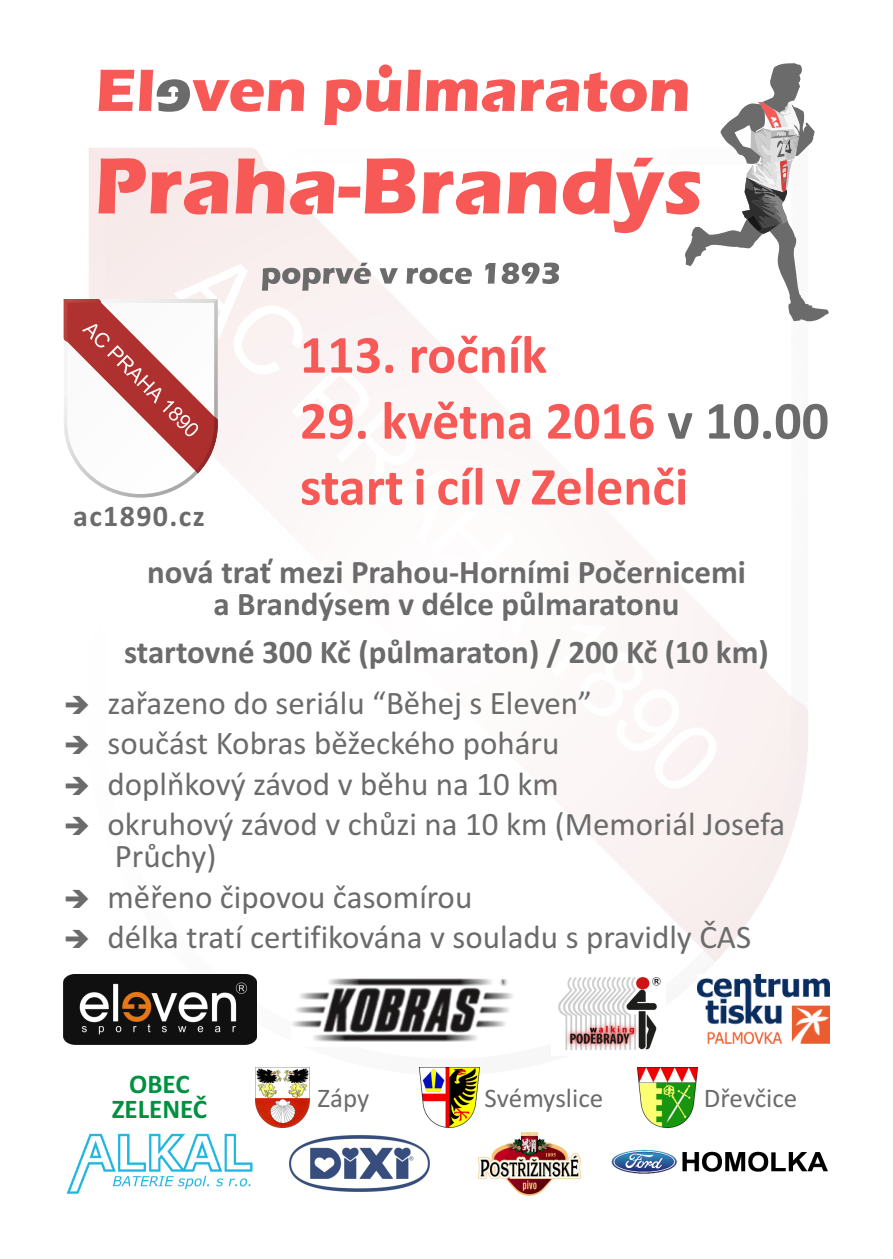
<style>
.page{position:relative;width:893px;height:1259px;background:#fff}
.page>*{position:absolute;margin:0;border:0;box-sizing:border-box;transform-origin:0 0}
.t1{font:700 54px/66px "Calibri";color:#f75957}
.t2{font:33px/32.1px "Calibri";color:#6b6b6b}
.t3{font:700 33px/32.1px "Calibri";color:#6b6b6b;text-align:center}
.t4{font:700 30px "Calibri";letter-spacing:.045em;color:#6b6b6b}
.t5{font:27px "Calibri";color:#6b6b6b}
.t6{font:700 27px/24.6px "Calibri";color:#009140;text-align:center}
.s1{color:#6b6b6b}
</style>
<div class="page">
<img style="left:63px;top:299px;width:767px;height:808px">
<img style="left:64px;top:974px;width:193px;height:71px">
<svg style="left:64px;top:63px;width:765px;height:434px"></svg>
<img style="left:291px;top:974px;width:226px;height:73px">
<img style="left:551px;top:971px;width:115px;height:84px">
<img style="left:697px;top:974px;width:132px;height:70px">
<img style="left:255px;top:1067px;width:54px;height:60px">
<img style="left:420px;top:1067px;width:59px;height:60px">
<img style="left:638px;top:1067px;width:59px;height:60px">
<img style="left:66px;top:1133px;width:187px;height:61px">
<img style="left:290px;top:1135px;width:139px;height:57px">
<img style="left:611px;top:1149px;width:217px;height:25px">
<img style="left:478px;top:1132px;width:103px;height:63px">
<p class="t4" style="left:73px;top:504px;width:133px">ac1890.cz</p>
<h1 class="t1" style="left:300px;top:326px;width:249px">113. ročník</h1>
<h1 class="t1" style="left:300px;top:392px;width:531px">29. května 2016 <span class="s1">v 10.00 </span>start i cíl v Zelenči</h1>
<p class="t3" style="left:147px;top:558px;width:600px">nová trať mezi Prahou-Horními Počernicemi a Brandýsem v délce půlmaratonu</p>
<p class="t3" style="left:124px;top:639px;width:646px">startovné 300 Kč (půlmaraton) / 200 Kč (10 km)</p>
<p class="t2" style="left:64px;top:690px;width:530px">➔zařazeno do seriálu “Běhej s Eleven”</p>
<p class="t2" style="left:64px;top:730px;width:497px">➔součást Kobras běžeckého poháru</p>
<p class="t2" style="left:64px;top:770px;width:497px">➔doplňkový závod v běhu na 10 km</p>
<p class="t2" style="left:115px;top:810px;width:672px;text-indent:-51px">➔okruhový závod v chůzi na 10 km (Memoriál Josefa<br>Průchy)</p>
<p class="t2" style="left:64px;top:883px;width:410px">➔měřeno čipovou časomírou</p>
<p class="t2" style="left:64px;top:923px;width:689px">➔délka tratí certifikována v souladu s pravidly ČAS</p>
<p class="t6" style="left:112px;top:1074px;width:97px">OBEC<br>ZELENEČ</p>
<p class="t5" style="left:317px;top:1086px;width:53px">Zápy</p>
<p class="t5" style="left:485px;top:1086px;width:120px">Svémyslice</p>
<p class="t5" style="left:704px;top:1086px;width:95px">Dřevčice</p>
</div>
